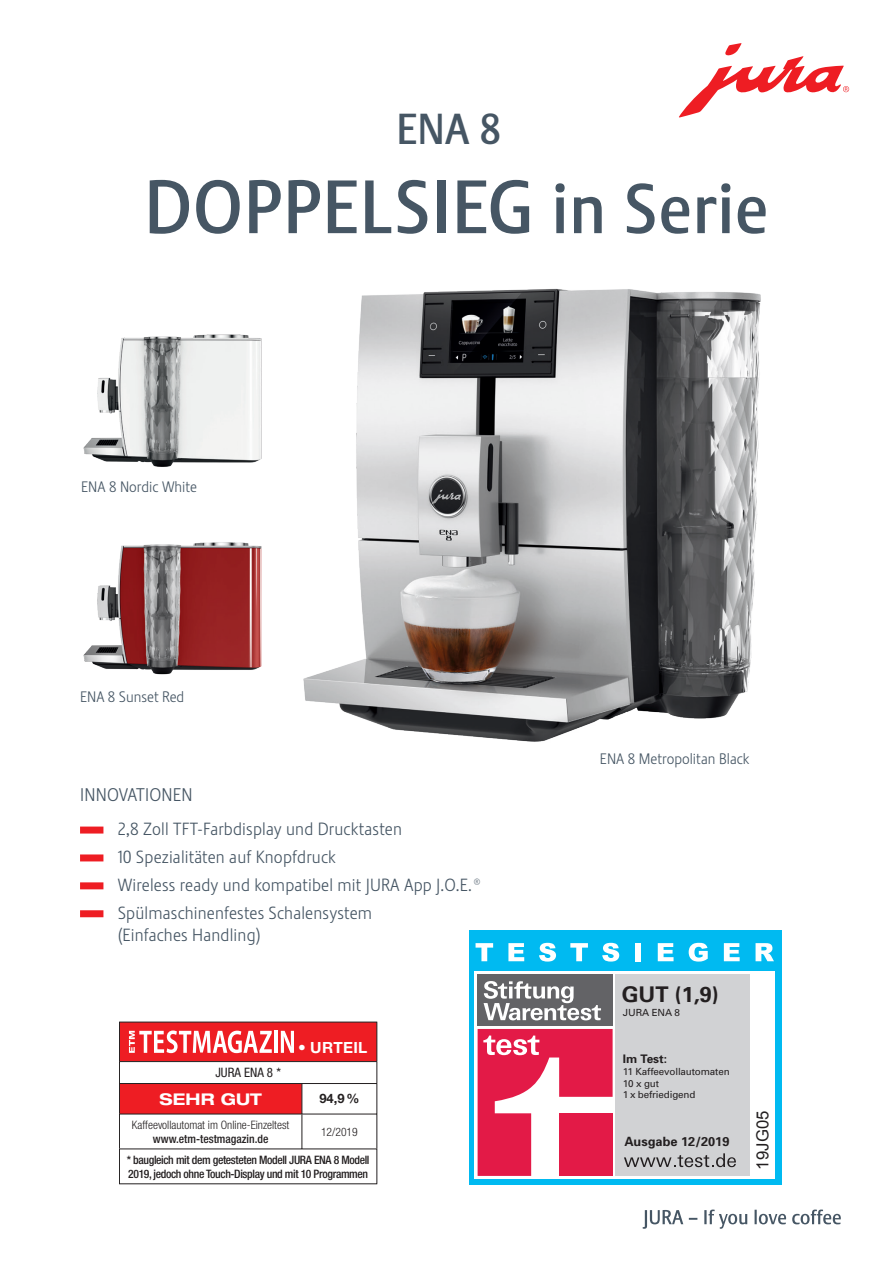
<style>
.page{position:relative;width:893px;height:1263px;background:#fff}
.page>*{position:absolute;margin:0;border:0;box-sizing:border-box;transform-origin:0 0}
.t1{font:500 74.55px "Stalemate LF";letter-spacing:.01em;color:#465664}
.t2{font:500 42.9px "Stalemate LF";color:#465664}
.t3{font:700 21.6px "Univers";color:#231f20}
.t4{font:300 18.15px "Stalemate LF";letter-spacing:.01em;color:#465664}
.t5{font:300 17.4px/27.9px "Stalemate LF";letter-spacing:.01em;color:#465664}
.t6{font:16.65px "Arial";letter-spacing:.01em;color:#231f20}
.t7{font:700 expanded 16.2px "Helvetica Neue LT Std";letter-spacing:.01em;color:#fff}
.t8{font:700 15.45px "Helvetica Neue LT Std";letter-spacing:.015em;color:#fff}
.t9{font:300 15px "Stalemate LF";color:#465664}
.t10{font:condensed 13.05px "Helvetica Neue LT Std";color:#231f20}
.t11{font:700 13.05px "Helvetica Neue LT Std";color:#231f20}
.t12{font:700 12.75px "Univers";color:#231f20}
.t13{font:700 11.85px "Univers";color:#231f20}
.t14{font:500 condensed 11.55px/14px "Helvetica Neue LT Std";letter-spacing:-.03em;color:#231f20}
.t15{font:300 condensed 11.55px "Helvetica Neue LT Std";color:#231f20}
.t16{font:500 condensed 11.55px "Helvetica Neue LT Std";color:#231f20}
.t17{font:9.9px/11.9px "Univers";letter-spacing:-.015em;color:#231f20}
.s1{font-size:69.75px}
</style>
<div class="page">
<div style="left:80px;top:826px;width:23px;height:7px;background:#ee1d23"></div>
<div style="left:80px;top:854px;width:23px;height:7px;background:#ee1d23"></div>
<div style="left:80px;top:882px;width:23px;height:7px;background:#ee1d23"></div>
<div style="left:80px;top:910px;width:23px;height:7px;background:#ee1d23"></div>
<img style="left:83px;top:542px;width:179px;height:133px">
<img style="left:83px;top:334px;width:179px;height:133px">
<svg style="left:679px;top:43px;width:170px;height:74px"></svg>
<svg style="left:643px;top:1209px;width:198px;height:20px"></svg>
<img style="left:303px;top:288px;width:458px;height:454px">
<div style="left:469px;top:930px;width:312px;height:255px;background:#00baf1"></div>
<div style="left:475px;top:972px;width:300px;height:207px;background:#fff"></div>
<div style="left:616px;top:975px;width:134px;height:201px;background:#d1d2d4"></div>
<div style="left:478px;top:975px;width:135px;height:51px;background:#636366"></div>
<svg style="left:484px;top:981px;width:117px;height:39px"></svg>
<svg style="left:478px;top:1029px;width:135px;height:147px"></svg>
<svg style="left:476px;top:943px;width:17px;height:18px"></svg>
<svg style="left:508px;top:943px;width:16px;height:18px"></svg>
<svg style="left:539px;top:943px;width:17px;height:18px"></svg>
<svg style="left:570px;top:943px;width:18px;height:18px"></svg>
<svg style="left:602px;top:943px;width:17px;height:18px"></svg>
<div style="left:635px;top:943px;width:6px;height:18px;background:#fff"></div>
<svg style="left:658px;top:943px;width:15px;height:18px"></svg>
<svg style="left:689px;top:943px;width:19px;height:18px"></svg>
<svg style="left:724px;top:943px;width:16px;height:18px"></svg>
<svg style="left:755px;top:943px;width:19px;height:18px"></svg>
<svg style="left:624px;top:1153px;width:112px;height:14px"></svg>
<svg style="left:119px;top:1022px;width:258px;height:162px"></svg>
<h2 class="t2" style="left:396px;top:103px;width:106px">ENA 8</h2>
<h1 class="t1" style="left:144px;top:162px;width:626px">DOPPELSIEG <span class="s1">in Serie</span></h1>
<p class="t9" style="left:81px;top:478px;width:117px">ENA 8 Nordic White</p>
<p class="t9" style="left:80px;top:687px;width:106px">ENA 8 Sunset Red</p>
<p class="t4" style="left:80px;top:784px;width:114px">INNOVATIONEN</p>
<p class="t5" style="left:118px;top:815px;width:366px">2,8 Zoll TFT-Farbdisplay und Drucktasten<br>10 Spezialitäten auf Knopfdruck<br>Wireless ready und kompatibel mit JURA App J.O.E.® Spülmaschinenfestes Schalensystem</p>
<p class="t5" style="left:118px;top:921px;width:144px">(Einfaches Handling)</p>
<p class="t8" style="left:298px;top:1038px;width:71px">• URTEIL</p>
<p class="t10" style="left:215px;top:1065px;width:67px">JURA ENA 8 *</p>
<p class="t7" style="left:159px;top:1088px;width:104px">SEHR GUT</p>
<p class="t11" style="left:319px;top:1091px;width:41px">94,9 %</p>
<p class="t15" style="left:132px;top:1118px;width:159px">Kaffeevollautomat im Online-Einzeltest</p>
<p class="t16" style="left:153px;top:1131px;width:117px">www.etm-testmagazin.de</p>
<p class="t15" style="left:321px;top:1125px;width:38px">12/2019</p>
<p class="t14" style="left:127px;top:1152px;width:244px">* baugleich mit dem getesteten Modell JURA ENA 8 Modell<br>2019, jedoch ohne Touch-Display und mit 10 Programmen</p>
<p class="t9" style="left:600px;top:750px;width:151px">ENA 8 Metropolitan Black</p>
<p class="t3" style="left:622px;top:980px;width:99px">GUT (1,9)</p>
<p class="t17" style="left:623px;top:1006px;width:59px">JURA ENA 8</p>
<p class="t13" style="left:623px;top:1051px;width:46px">Im Test:</p>
<p class="t17" style="left:623px;top:1065px;width:108px">11 Kaffeevollautomaten<br>10 x gut<br>1 x befriedigend</p>
<p class="t12" style="left:624px;top:1133px;width:107px">Ausgabe 12/2019</p>
<p class="t6" style="left:753px;top:1170px;width:61px;rotate:-90deg">19JG05</p>
</div>
